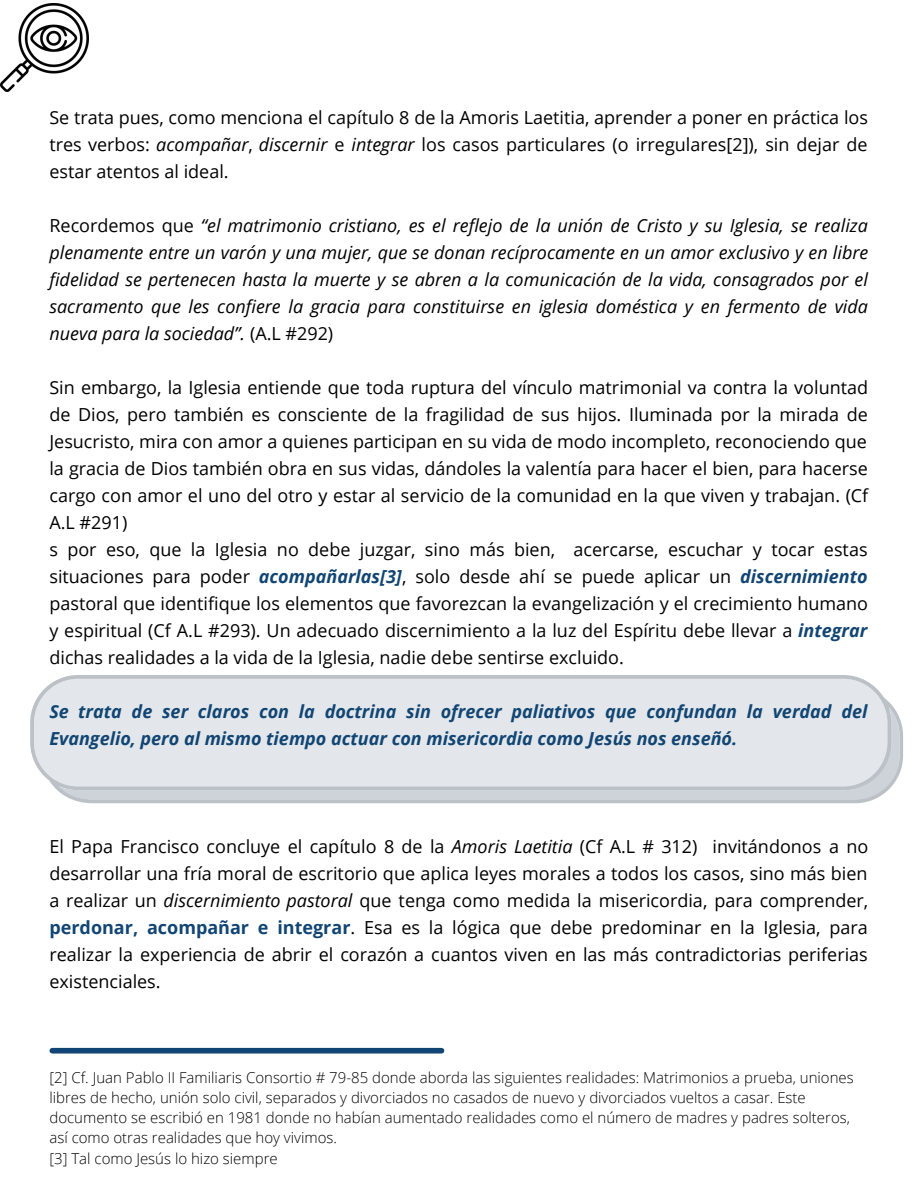
<style>
.page{position:relative;width:918px;height:1188px;background:#fff}
.page>*{position:absolute;margin:0;border:0;box-sizing:border-box;transform-origin:0 0}
.t1{font:18px/27px "Open Sans";color:#000;text-align:justify}
.t2{font:italic 18px/27px "Open Sans";color:#000;text-align:justify}
.t3{font:italic 700 18px/27px "Open Sans";color:#114573}
.t4{font:300 15px/20.2px "Open Sans";color:#000}
.s1{font-style:italic}
.s2{font-style:normal}
.s3{font-weight:700;font-style:italic;color:#114573}
.s4{font-weight:700;color:#114573}
</style>
<div class="page">
<svg style="left:30px;top:675px;width:873px;height:128px;background:#dee2e6"></svg>
<img style="left:0;top:3px;width:89px;height:89px">
<div style="left:52px;top:1048px;width:390px;height:6px;background:#114573"></div>
<p class="t1" style="left:49px;top:104px;width:820px">Se trata pues, como menciona el capítulo 8 de la Amoris Laetitia, aprender a poner en práctica los tres verbos: <span class="s1">acompañar</span>, <span class="s1">discernir</span> e <span class="s1">integrar</span> los casos particulares (o irregulares[2]), sin dejar de estar atentos al ideal.</p>
<p class="t2" style="left:49px;top:212px;width:821px"><span class="s2">Recordemos que</span> “el matrimonio cristiano, es el reflejo de la unión de Cristo y su Iglesia, se realiza plenamente entre un varón y una mujer, que se donan recíprocamente en un amor exclusivo y en libre fidelidad se pertenecen hasta la muerte y se abren a la comunicación de la vida, consagrados por el sacramento que les confiere la gracia para constituirse en iglesia doméstica y en fermento de vida nueva para la sociedad”. <span class="s2">(A.L #292)</span></p>
<p class="t1" style="left:49px;top:374px;width:820px">Sin embargo, la Iglesia entiende que toda ruptura del vínculo matrimonial va contra la voluntad de Dios, pero también es consciente de la fragilidad de sus hijos. Iluminada por la mirada de Jesucristo, mira con amor a quienes participan en su vida de modo incompleto, reconociendo que la gracia de Dios también obra en sus vidas, dándoles la valentía para hacer el bien, para hacerse cargo con amor el uno del otro y estar al servicio de la comunidad en la que viven y trabajan. (Cf A.L #291)</p>
<p class="t1" style="left:49px;top:536px;width:820px">s por eso, que la Iglesia no debe juzgar, sino más bien, acercarse, escuchar y tocar estas situaciones para poder <span class="s3">acompañarlas[3]</span>, solo desde ahí se puede aplicar un <span class="s3">discernimiento </span>pastoral que identifique los elementos que favorezcan la evangelización y el crecimiento humano y espiritual (Cf A.L #293). Un adecuado discernimiento a la luz del Espíritu debe llevar a <span class="s3">integrar </span>dichas realidades a la vida de la Iglesia, nadie debe sentirse excluido.</p>
<p class="t3" style="left:49px;top:698px;width:820px">Se trata de ser claros con la doctrina sin ofrecer paliativos que confundan la verdad del<br>Evangelio, pero al mismo tiempo actuar con misericordia como Jesús nos enseñó.</p>
<p class="t1" style="left:49px;top:833px;width:820px">El Papa Francisco concluye el capítulo 8 de la <span class="s1">Amoris Laetitia</span> (Cf A.L # 312) invitándonos a no desarrollar una fría moral de escritorio que aplica leyes morales a todos los casos, sino más bien a realizar un <span class="s1">discernimiento pastoral</span> que tenga como medida la misericordia, para comprender, <span class="s4">perdonar, acompañar e integrar</span>. Esa es la lógica que debe predominar en la Iglesia, para realizar la experiencia de abrir el corazón a cuantos viven en las más contradictorias periferias existenciales.</p>
<p class="t4" style="left:49px;top:1067px;width:806px">[2] Cf. Juan Pablo II Familiaris Consortio # 79-85 donde aborda las siguientes realidades: Matrimonios a prueba, uniones libres de hecho, unión solo civil, separados y divorciados no casados de nuevo y divorciados vueltos a casar. Este documento se escribió en 1981 donde no habían aumentado realidades como el número de madres y padres solteros, así como otras realidades que hoy vivimos.</p>
<p class="t4" style="left:49px;top:1148px;width:230px">[3] Tal como Jesús lo hizo siempre</p>
</div>
